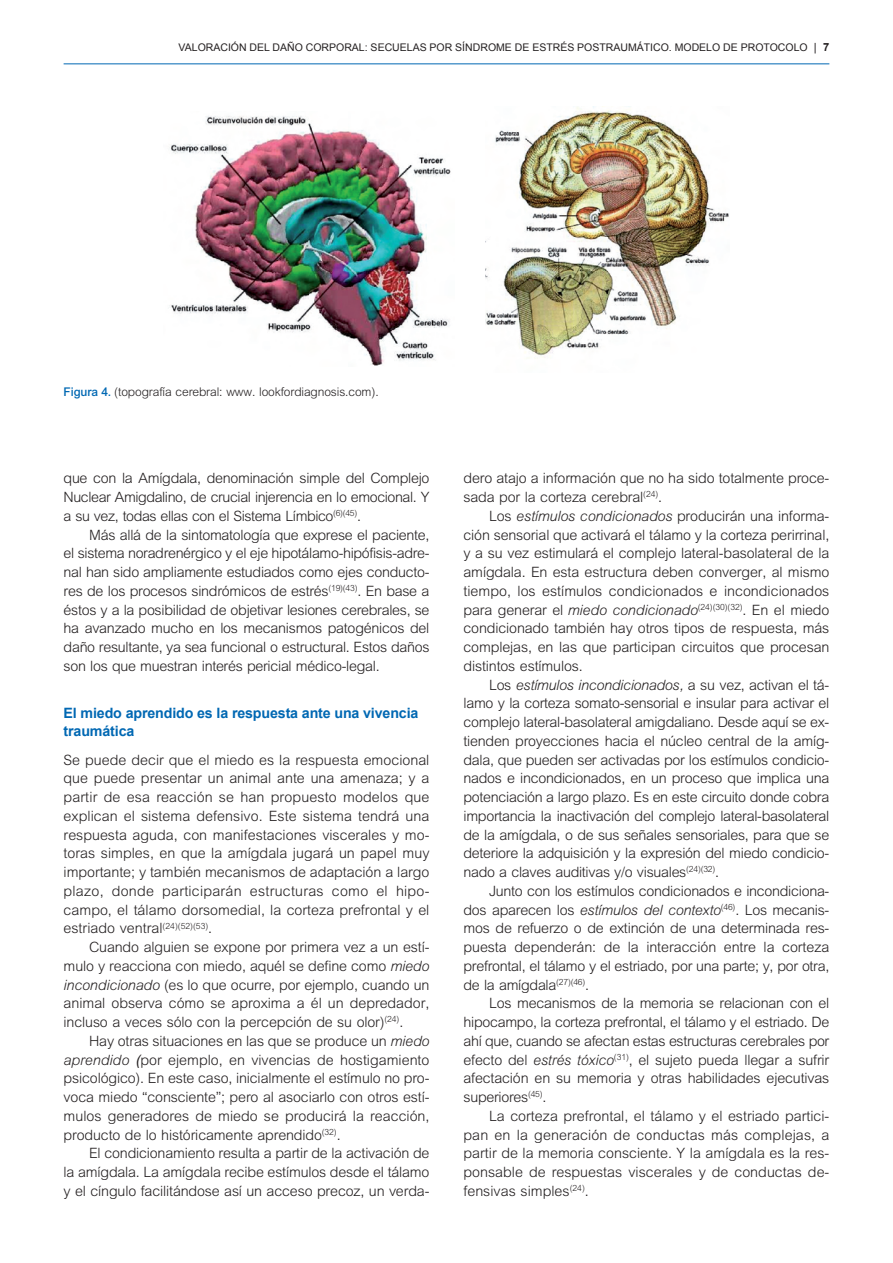
<style>
.page{position:relative;width:893px;height:1263px;background:#fff}
.page>*{position:absolute;margin:0;border:0;box-sizing:border-box;transform-origin:0 0}
.t1{font:300 14.25px/18.8px "M Arial";letter-spacing:-.01em;color:#231f20;text-align:justify}
.t2{font:700 14.25px/18.8px "Arial";letter-spacing:-.01em;color:#0168b3}
.t3{font:300 12px "M Arial";letter-spacing:-.01em;color:#231f20}
.t4{font:10.5px "Arial";color:#231f20}
.s1{font-size:11.25px}
.s2{font-weight:700;font-size:11.25px}
.s3{font-family:"Arial";font-weight:500;color:#0168b3}
.s4{font-style:italic}
.s5{font-weight:400;font-style:italic}
</style>
<div class="page">
<hr style="left:64px;top:63px;width:765px;height:1px;background:#0168b3">
<img style="left:169px;top:116px;width:282px;height:250px">
<img style="left:485px;top:106px;width:244px;height:253px">
<p class="t4" style="left:178px;top:41px;width:652px">VALORACIÓN DEL DAÑO CORPORAL: SECUELAS POR SÍNDROME DE ESTRÉS POSTRAUMÁTICO. MODELO DE PROTOCOLO <span class="s1">|</span> <span class="s2">7</span></p>
<p class="t3" style="left:64px;top:388px;width:316px"><span class="s3">Figura 4.</span> (topografía cerebral: www. lookfordiagnosis.com).</p>
<p class="t1" style="left:64px;top:470px;width:367px">que con la Amígdala, denominación simple del Complejo Nuclear Amigdalino, de crucial injerencia en lo emocional. Y a su vez, todas ellas con el Sistema Límbico<sup>(6)(45)</sup>.</p>
<p class="t1" style="left:64px;top:526px;width:367px;text-indent:26px">Más allá de la sintomatología que exprese el paciente, el sistema noradrenérgico y el eje hipotálamo-hipófisis-adre&shy;nal han sido ampliamente estudiados como ejes conducto&shy;res de los procesos sindrómicos de estrés<sup>(19)(43)</sup>. En base a éstos y a la posibilidad de objetivar lesiones cerebrales, se ha avanzado mucho en los mecanismos patogénicos del daño resultante, ya sea funcional o estructural. Estos daños son los que muestran interés pericial médico-legal.</p>
<p class="t2" style="left:64px;top:703px;width:356px">El miedo aprendido es la respuesta ante una vivencia traumática</p>
<p class="t1" style="left:64px;top:751px;width:367px">Se puede decir que el miedo es la respuesta emocional que puede presentar un animal ante una amenaza; y a partir de esa reacción se han propuesto modelos que explican el sistema defensivo. Este sistema tendrá una respuesta aguda, con manifestaciones viscerales y mo&shy;toras simples, en que la amígdala jugará un papel muy importante; y también mecanismos de adaptación a largo plazo, donde participarán estructuras como el hipo&shy;campo, el tálamo dorsomedial, la corteza prefrontal y el estriado ventral<sup>(24)(52)(53)</sup>.</p>
<p class="t1" style="left:64px;top:939px;width:367px;text-indent:26px">Cuando alguien se expone por primera vez a un estí&shy;mulo y reacciona con miedo, aquél se define como <span class="s4">miedo incondicionado</span> (es lo que ocurre, por ejemplo, cuando un animal observa cómo se aproxima a él un depredador, incluso a veces sólo con la percepción de su olor)<sup>(24)</sup>.</p>
<p class="t1" style="left:64px;top:1033px;width:367px;text-indent:26px">Hay otras situaciones en las que se produce un <span class="s4">miedo aprendido</span> <span class="s5">(</span>por ejemplo, en vivencias de hostigamiento psicológico). En este caso, inicialmente el estímulo no pro&shy;voca miedo “consciente”; pero al asociarlo con otros estí&shy;mulos generadores de miedo se producirá la reacción, producto de lo históricamente aprendido<sup>(32)</sup>.</p>
<p class="t1" style="left:64px;top:1145px;width:367px;text-indent:26px">El condicionamiento resulta a partir de la activación de la amígdala. La amígdala recibe estímulos desde el tálamo y el cíngulo facilitándose así un acceso precoz, un verda-</p>
<p class="t1" style="left:463px;top:470px;width:367px">dero atajo a información que no ha sido totalmente proce&shy;sada por la corteza cerebral<sup>(24)</sup>.</p>
<p class="t1" style="left:463px;top:508px;width:367px;text-indent:26px">Los <span class="s4">estímulos condicionados</span> producirán una informa&shy;ción sensorial que activará el tálamo y la corteza perirrinal, y a su vez estimulará el complejo lateral-basolateral de la amígdala. En esta estructura deben converger, al mismo tiempo, los estímulos condicionados e incondicionados para generar el <span class="s4">miedo condicionado</span><sup>(24)(30)(32)</sup>. En el miedo condicionado también hay otros tipos de respuesta, más complejas, en las que participan circuitos que procesan distintos estímulos.</p>
<p class="t1" style="left:463px;top:676px;width:367px;text-indent:26px">Los <span class="s4">estímulos incondicionados,</span> a su vez, activan el tá&shy;lamo y la corteza somato-sensorial e insular para activar el complejo lateral-basolateral amigdaliano. Desde aquí se ex&shy;tienden proyecciones hacia el núcleo central de la amíg&shy;dala, que pueden ser activadas por los estímulos condicio&shy;nados e incondicionados, en un proceso que implica una potenciación a largo plazo. Es en este circuito donde cobra importancia la inactivación del complejo lateral-basolateral de la amígdala, o de sus señales sensoriales, para que se deteriore la adquisición y la expresión del miedo condicio&shy;nado a claves auditivas y/o visuales<sup>(24)(32)</sup>.</p>
<p class="t1" style="left:463px;top:883px;width:367px;text-indent:26px">Junto con los estímulos condicionados e incondiciona&shy;dos aparecen los <span class="s4">estímulos del contexto</span><sup>(46)</sup>. Los mecanis&shy;mos de refuerzo o de extinción de una determinada res&shy;puesta dependerán: de la interacción entre la corteza prefrontal, el tálamo y el estriado, por una parte; y, por otra, de la amígdala<sup>(27)(46)</sup>.</p>
<p class="t1" style="left:463px;top:995px;width:367px;text-indent:26px">Los mecanismos de la memoria se relacionan con el hipocampo, la corteza prefrontal, el tálamo y el estriado. De ahí que, cuando se afectan estas estructuras cerebrales por efecto del <span class="s4">estrés tóxico</span><sup>(31)</sup>, el sujeto pueda llegar a sufrir afectación en su memoria y otras habilidades ejecutivas superiores<sup>(45)</sup>.</p>
<p class="t1" style="left:463px;top:1108px;width:367px;text-indent:26px">La corteza prefrontal, el tálamo y el estriado partici&shy;pan en la generación de conductas más complejas, a partir de la memoria consciente. Y la amígdala es la res&shy;ponsable de respuestas viscerales y de conductas de&shy;fensivas simples<sup>(24)</sup>.</p>
</div>
